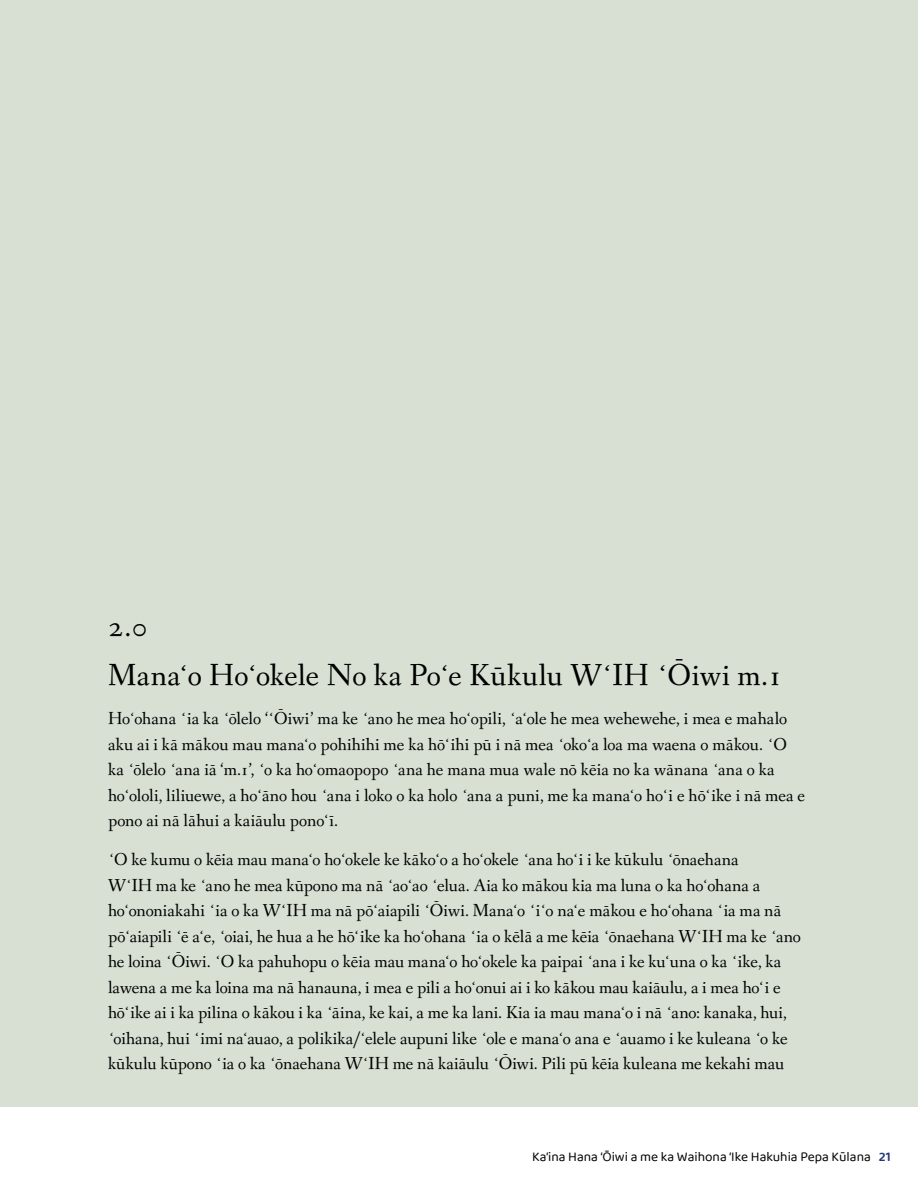
<style>
.page{position:relative;width:918px;height:1188px;background:#fff}
.page>*{position:absolute;margin:0;border:0;box-sizing:border-box;transform-origin:0 0}
.t1{font:31.5px/49.5px "Fanwood Text";color:#000}
.t2{font:18px/25.5px "Fanwood Text";letter-spacing:-.005em;color:#000}
.t3{font:13.5px "Baloo 2";color:#000}
.s1{font-weight:600;color:#27397b}
</style>
<div class="page">
<div style="left:0;top:0;width:918px;height:1107px;background:#d8e0d3"></div>
<h1 class="t1" style="left:108px;top:603px;width:676px">2.0<br>Manaʻo Hoʻokele No ka Poʻe Kūkulu WʻIH ʻŌiwi m.1</h1>
<p class="t2" style="left:108px;top:707px;width:699px">Hoʻohana ʻia ka ʻōlelo ‘ʻŌiwi’ ma ke ʻano he mea hoʻopili, ʻaʻole he mea wehewehe, i mea e mahalo aku ai i kā mākou mau manaʻo pohihihi me ka hōʻihi pū i nā mea ʻokoʻa loa ma waena o mākou. ʻO ka ʻōlelo ʻana iā ‘m.1’, ʻo ka hoʻomaopopo ʻana he mana mua wale nō kēia no ka wānana ʻana o ka hoʻololi, liliuewe, a hoʻāno hou ʻana i loko o ka holo ʻana a puni, me ka manaʻo hoʻi e hōʻike i nā mea e pono ai nā lāhui a kaiāulu ponoʻī.</p>
<p class="t2" style="left:108px;top:848px;width:694px">ʻO ke kumu o kēia mau manaʻo hoʻokele ke kākoʻo a hoʻokele ʻana hoʻi i ke kūkulu ʻōnaehana<br>WʻIH ma ke ʻano he mea kūpono ma nā ʻaoʻao ʻelua. Aia ko mākou kia ma luna o ka hoʻohana a hoʻononiakahi ʻia o ka WʻIH ma nā pōʻaiapili ʻŌiwi. Manaʻo ʻiʻo naʻe mākou e hoʻohana ʻia ma nā pōʻaiapili ʻē aʻe, ʻoiai, he hua a he hōʻike ka hoʻohana ʻia o kēlā a me kēia ʻōnaehana WʻIH ma ke ʻano he loina ʻŌiwi. ʻO ka pahuhopu o kēia mau manaʻo hoʻokele ka paipai ʻana i ke kuʻuna o ka ʻike, ka lawena a me ka loina ma nā hanauna, i mea e pili a hoʻonui ai i ko kākou mau kaiāulu, a i mea hoʻi e hōʻike ai i ka pilina o kākou i ka ʻāina, ke kai, a me ka lani. Kia ia mau manaʻo i nā ʻano: kanaka, hui, ʻoihana, hui ʻimi naʻauao, a polikika/ʻelele aupuni like ʻole e manaʻo ana e ʻauamo i ke kuleana ʻo ke kūkulu kūpono ʻia o ka ʻōnaehana WʻIH me nā kaiāulu ʻŌiwi. Pili pū kēia kuleana me kekahi mau</p>
<p class="t3" style="left:532px;top:1147px;width:360px">Kaʻina Hana ʻŌiwi a me ka Waihona ʻIke Hakuhia Pepa Kūlana <span class="s1">21</span></p>
</div>
